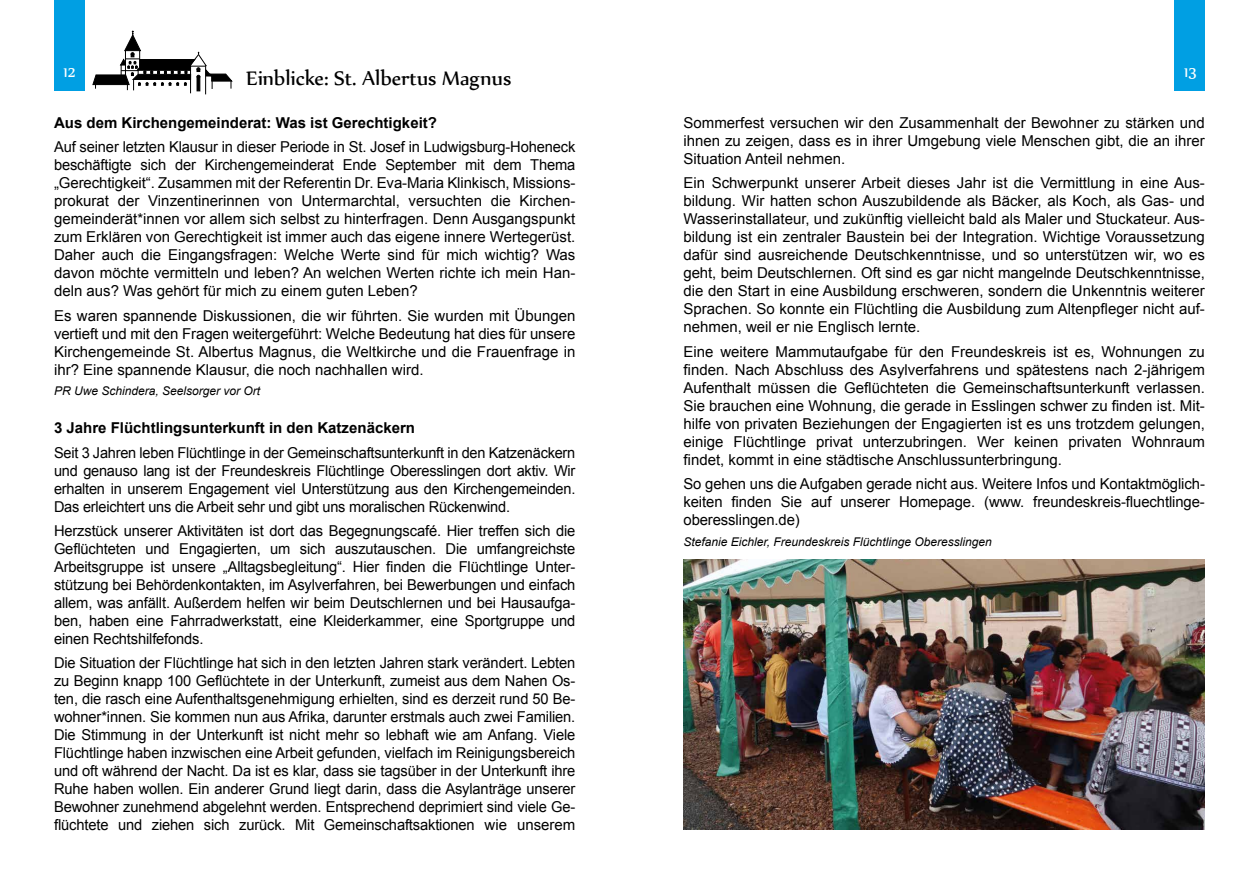
<style>
.page{position:relative;width:1259px;height:893px;background:#fff}
.page>*{position:absolute;margin:0;border:0;box-sizing:border-box;transform-origin:0 0}
.t1{font:24px "Nyala";color:#000}
.t2{font:18px "Nyala";color:#fff}
.t3{font:15px/18px "Arial";color:#000;text-align:justify}
.t4{font:700 15px "Arial";color:#000}
.t5{font:italic 12px "Arial";color:#000}
</style>
<div class="page">
<svg style="left:93px;top:31px;width:139px;height:63px"></svg>
<div style="left:54px;top:0;width:31px;height:90px;background:#009fe3"></div>
<div style="left:1174px;top:0;width:31px;height:90px;background:#009fe3"></div>
<img style="left:683px;top:559px;width:522px;height:270px">
<p class="t2" style="left:63px;top:61px;width:14px">12</p>
<p class="t2" style="left:1184px;top:61px;width:14px">13</p>
<p class="t3" style="left:683px;top:114px;width:523px">Sommerfest versuchen wir den Zusammenhalt der Bewohner zu stärken und ihnen zu zeigen, dass es in ihrer Umgebung viele Menschen gibt, die an ihrer Situation Anteil nehmen.</p>
<p class="t3" style="left:683px;top:174px;width:523px">Ein Schwerpunkt unserer Arbeit dieses Jahr ist die Vermittlung in eine Aus&shy;bildung. Wir hatten schon Auszubildende als Bäcker, als Koch, als Gas- und Wasserinstallateur, und zukünftig vielleicht bald als Maler und Stuckateur. Aus&shy;bildung ist ein zentraler Baustein bei der Integration. Wichtige Voraussetzung dafür sind ausreichende Deutschkenntnisse, und so unterstützen wir, wo es geht, beim Deutschlernen. Oft sind es gar nicht mangelnde Deutschkenntnisse, die den Start in eine Ausbildung erschweren, sondern die Unkenntnis weiterer Sprachen. So konnte ein Flüchtling die Ausbildung zum Altenpfleger nicht auf&shy;nehmen, weil er nie Englisch lernte.</p>
<p class="t3" style="left:683px;top:342px;width:523px">Eine weitere Mammutaufgabe für den Freundeskreis ist es, Wohnungen zu finden. Nach Abschluss des Asylverfahrens und spätestens nach 2-jährigem Aufenthalt müssen die Geflüchteten die Gemeinschaftsunterkunft verlassen.<br>Sie brauchen eine Wohnung, die gerade in Esslingen schwer zu finden ist. Mit&shy;hilfe von privaten Beziehungen der Engagierten ist es uns trotzdem gelungen, einige Flüchtlinge privat unterzubringen. Wer keinen privaten Wohnraum findet, kommt in eine städtische Anschlussunterbringung.</p>
<p class="t3" style="left:683px;top:475px;width:523px">So gehen uns die Aufgaben gerade nicht aus. Weitere Infos und Kontaktmöglich&shy;keiten finden Sie auf unserer Homepage. (www. freundeskreis-fluechtlinge&shy;oberesslingen.de)</p>
<p class="t5" style="left:683px;top:534px;width:310px">Stefanie Eichler, Freundeskreis Flüchtlinge Oberesslingen</p>
<h1 class="t1" style="left:246px;top:63px;width:267px">Einblicke: St. Albertus Magnus</h1>
<p class="t4" style="left:54px;top:113px;width:384px">Aus dem Kirchengemeinderat: Was ist Gerechtigkeit?</p>
<p class="t3" style="left:54px;top:138px;width:523px">Auf seiner letzten Klausur in dieser Periode in St. Josef in Ludwigsburg-Hoheneck beschäftigte sich der Kirchengemeinderat Ende September mit dem Thema „Gerechtigkeit“. Zusammen mit der Referentin Dr. Eva-Maria Klinkisch, Missions&shy;prokurat der Vinzentinerinnen von Untermarchtal, versuchten die Kirchen&shy;gemeinderät*innen vor allem sich selbst zu hinterfragen. Denn Ausgangspunkt zum Erklären von Gerechtigkeit ist immer auch das eigene innere Wertegerüst.<br>Daher auch die Eingangsfragen: Welche Werte sind für mich wichtig? Was davon möchte vermitteln und leben? An welchen Werten richte ich mein Han&shy;deln aus? Was gehört für mich zu einem guten Leben?</p>
<p class="t3" style="left:54px;top:306px;width:523px">Es waren spannende Diskussionen, die wir führten. Sie wurden mit Übungen vertieft und mit den Fragen weitergeführt: Welche Bedeutung hat dies für unsere Kirchengemeinde St. Albertus Magnus, die Weltkirche und die Frauenfrage in ihr? Eine spannende Klausur, die noch nachhallen wird.</p>
<p class="t5" style="left:54px;top:383px;width:208px">PR Uwe Schindera, Seelsorger vor Ort</p>
<p class="t4" style="left:54px;top:418px;width:362px">3 Jahre Flüchtlingsunterkunft in den Katzenäckern</p>
<p class="t3" style="left:54px;top:443px;width:523px">Seit 3 Jahren leben Flüchtlinge in der Gemeinschaftsunterkunft in den Katzenäckern und genauso lang ist der Freundeskreis Flüchtlinge Oberesslingen dort aktiv. Wir erhalten in unserem Engagement viel Unterstützung aus den Kirchengemeinden.<br>Das erleichtert uns die Arbeit sehr und gibt uns moralischen Rückenwind.</p>
<p class="t3" style="left:54px;top:522px;width:523px">Herzstück unserer Aktivitäten ist dort das Begegnungscafé. Hier treffen sich die Geflüchteten und Engagierten, um sich auszutauschen. Die umfangreichste Arbeitsgruppe ist unsere „Alltagsbegleitung“. Hier finden die Flüchtlinge Unter&shy;stützung bei Behördenkontakten, im Asylverfahren, bei Bewerbungen und einfach allem, was anfällt. Außerdem helfen wir beim Deutschlernen und bei Hausaufga&shy;ben, haben eine Fahrradwerkstatt, eine Kleiderkammer, eine Sportgruppe und einen Rechtshilfefonds.</p>
<p class="t3" style="left:54px;top:654px;width:523px">Die Situation der Flüchtlinge hat sich in den letzten Jahren stark verändert. Lebten zu Beginn knapp 100 Geflüchtete in der Unterkunft, zumeist aus dem Nahen Os&shy;ten, die rasch eine Aufenthaltsgenehmigung erhielten, sind es derzeit rund 50 Be&shy;wohner*innen. Sie kommen nun aus Afrika, darunter erstmals auch zwei Familien.<br>Die Stimmung in der Unterkunft ist nicht mehr so lebhaft wie am Anfang. Viele Flüchtlinge haben inzwischen eine Arbeit gefunden, vielfach im Reinigungsbereich und oft während der Nacht. Da ist es klar, dass sie tagsüber in der Unterkunft ihre Ruhe haben wollen. Ein anderer Grund liegt darin, dass die Asylanträge unserer Bewohner zunehmend abgelehnt werden. Entsprechend deprimiert sind viele Ge&shy;flüchtete und ziehen sich zurück. Mit Gemeinschaftsaktionen wie unserem</p>
</div>
